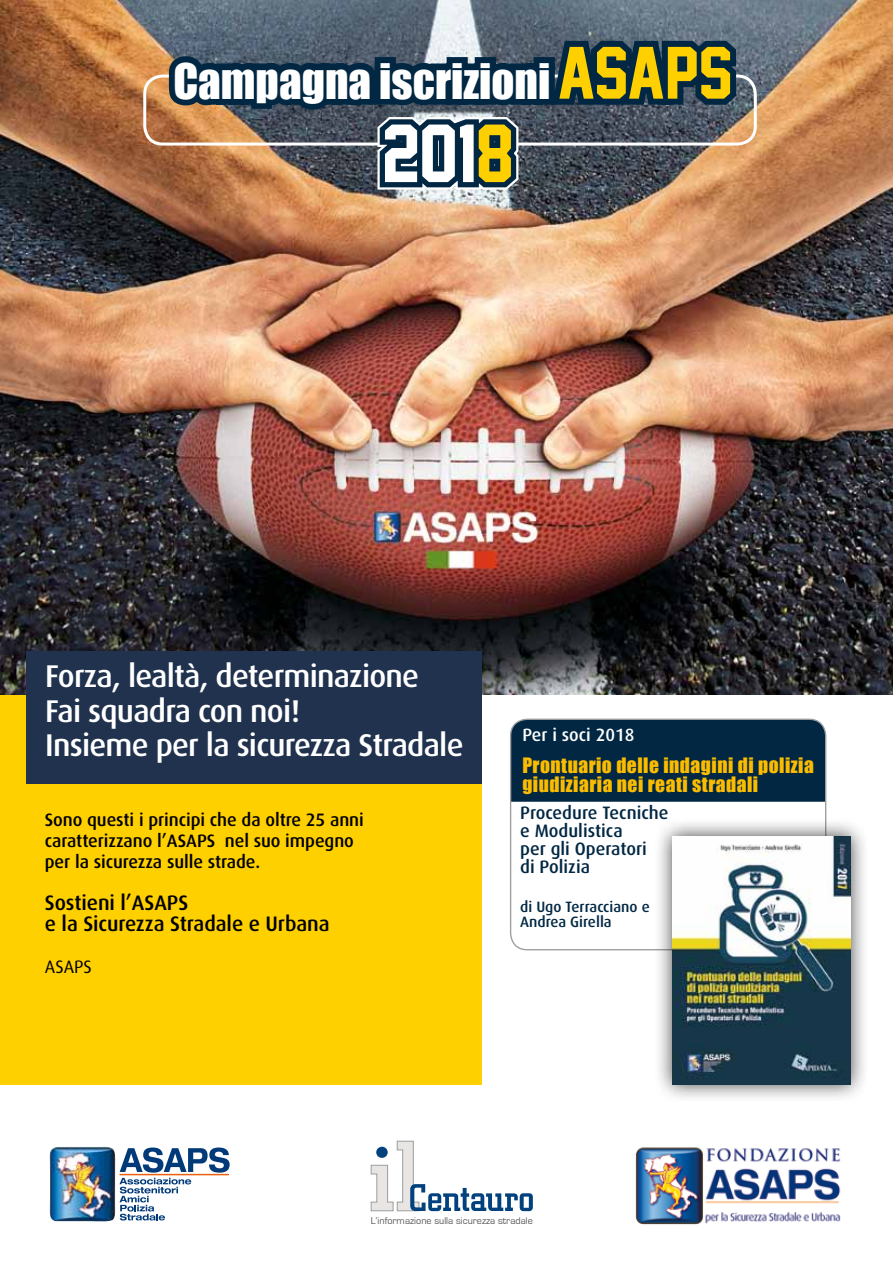
<style>
.page{position:relative;width:893px;height:1263px;background:#fff}
.page>*{position:absolute;margin:0;border:0;box-sizing:border-box;transform-origin:0 0}
.t1{font:75px "Jersey M54";color:#fff}
.t2{font:45px "Impact";color:#fff}
.t3{font:500 31.5px/34.5px "Dax";letter-spacing:-.025em;color:#fff}
.t4{font:500 21px/21px "Dax";letter-spacing:-.005em;color:#000}
.t5{font:19.5px/19.5px "Impact";letter-spacing:.025em;color:#fbbc00}
.t6{font:500 18px/21px "Dax";letter-spacing:-.005em;color:#000}
.t7{font:500 18px/18px "Dax";color:#012743}
.t8{font:18px "Dax";letter-spacing:-.005em;color:#000}
.t9{font:500 17.85px "Dax";color:#fff}
.t10{font:500 15px/15px "Dax";color:#012743}
.t11{font:10.2px "Eurostile";color:#58585a}
.s1{font-family:"Jersey M54";font-size:67.5px;color:#ffd000}
.s2{color:#ffd000}
</style>
<div class="page">
<img style="left:0;top:0;width:893px;height:695px">
<div style="left:143px;top:75px;width:614px;height:71px;border:3px solid #fff;border-radius:18px"></div>
<svg style="left:159px;top:1px;width:588px;height:139px;background:#445665"></svg>
<div style="left:0;top:695px;width:482px;height:389px;background:#ffd000"></div>
<img style="left:635px;top:1147px;width:206px;height:78px">
<svg style="left:370px;top:110px;width:162px;height:87px;background:#375164"></svg>
<div style="left:26px;top:651px;width:456px;height:132px;background:#20324e"></div>
<svg style="left:370px;top:1140px;width:163px;height:72px"></svg>
<div style="left:511px;top:719px;width:315px;height:83px;background:#012743"></div>
<img style="left:49px;top:1147px;width:67px;height:75px">
<svg style="left:120px;top:1147px;width:110px;height:25px"></svg>
<hr style="left:120px;top:1174px;width:109px;height:1px;background:#ea620e">
<svg style="left:119px;top:1178px;width:72px;height:42px"></svg>
<div style="left:653px;top:817px;width:215px;height:285px;background:#000;opacity:.75"></div>
<img style="left:672px;top:836px;width:178px;height:248px">
<h2 class="t2" style="left:173px;top:46px;width:561px">Campagna iscrizioni<span class="s1">ASAPS</span></h2>
<h1 class="t1" style="left:382px;top:112px;width:133px">201<span class="s2">8</span></h1>
<h3 class="t3" style="left:45px;top:659px;width:420px">Forza, lealtà, determinazione<br>Fai squadra con noi!<br>Insieme per la sicurezza Stradale</h3>
<p class="t6" style="left:45px;top:809px;width:321px">Sono questi i principi che da oltre 25 anni caratterizzano l’ASAPS nel suo impegno per la sicurezza sulle strade.</p>
<p class="t4" style="left:45px;top:892px;width:286px">Sostieni l’ASAPS<br>e la Sicurezza Stradale e Urbana</p>
<p class="t8" style="left:45px;top:956px;width:49px">ASAPS</p>
<p class="t9" style="left:522px;top:725px;width:114px">Per i soci 2018</p>
<p class="t5" style="left:522px;top:755px;width:293px">Prontuario delle indagini di polizia giudiziaria nei reati stradali</p>
<p class="t7" style="left:520px;top:804px;width:150px">Procedure Tecniche e Modulistica<br>per gli Operatori<br>di Polizia</p>
<p class="t10" style="left:520px;top:900px;width:131px">di Ugo Terracciano e<br>Andrea Girella</p>
<p class="t11" style="left:371px;top:1215px;width:164px">L’informazione sulla sicurezza stradale</p>
</div>
